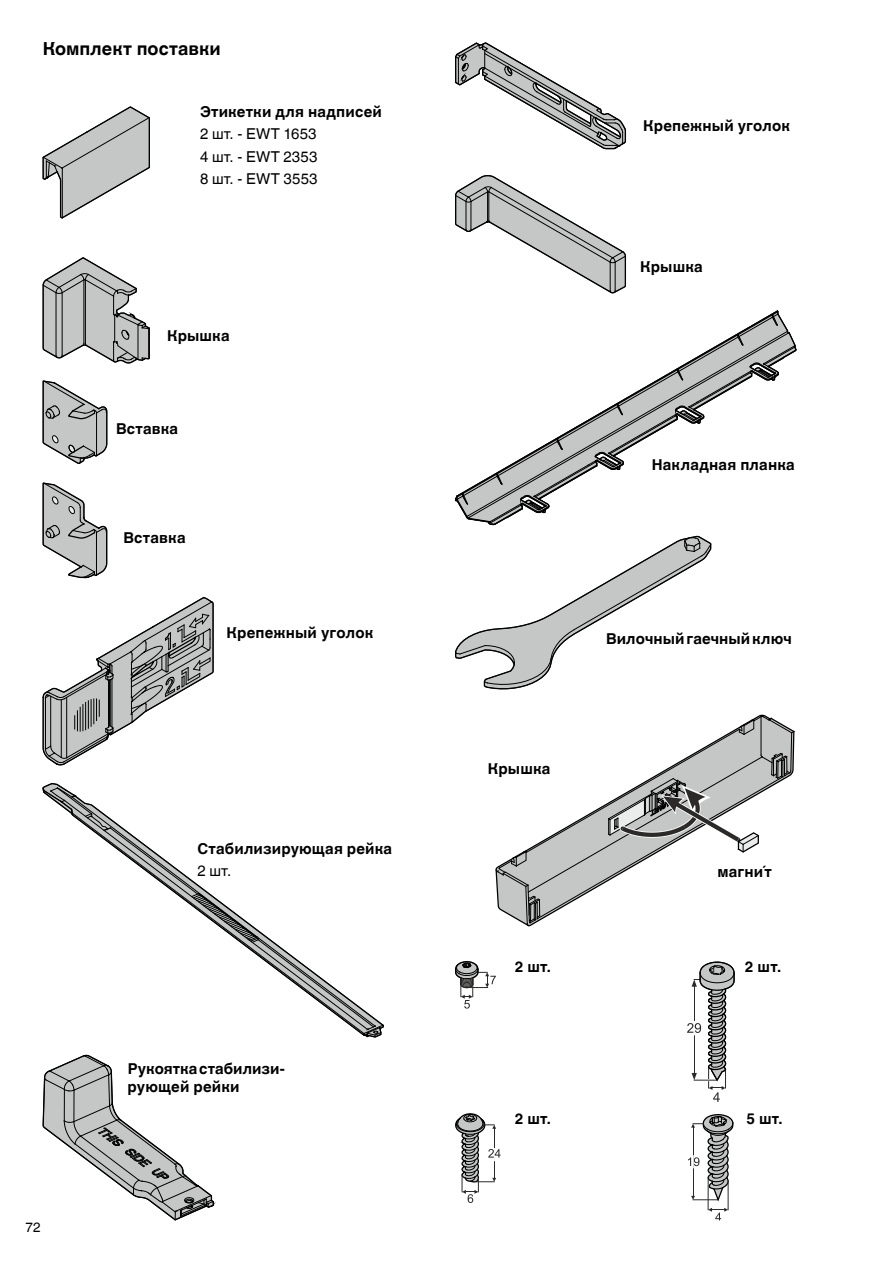
<style>
.page{position:relative;width:893px;height:1263px;background:#fff}
.page>*{position:absolute;margin:0;border:0;box-sizing:border-box;transform-origin:0 0}
.t1{font:700 18px "Helvetica Linotype";letter-spacing:.005em;color:#000}
.t2{font:700 15px/18px "Helvetica Linotype";letter-spacing:.01em;color:#000}
.t3{font:15px/22.4px "Helvetica Linotype";letter-spacing:.01em;color:#000;text-align:justify}
.t4{font:13.5px "Helvetica Linotype";color:#000}
</style>
<div class="page">
<svg style="left:43px;top:106px;width:107px;height:113px"></svg>
<svg style="left:43px;top:257px;width:107px;height:107px"></svg>
<svg style="left:43px;top:483px;width:64px;height:95px"></svg>
<svg style="left:43px;top:381px;width:64px;height:83px"></svg>
<svg style="left:43px;top:597px;width:171px;height:168px"></svg>
<svg style="left:43px;top:783px;width:341px;height:437px"></svg>
<svg style="left:455px;top:175px;width:171px;height:118px"></svg>
<svg style="left:455px;top:310px;width:341px;height:379px"></svg>
<svg style="left:455px;top:43px;width:171px;height:106px"></svg>
<svg style="left:455px;top:961px;width:41px;height:47px"></svg>
<svg style="left:455px;top:1113px;width:46px;height:90px"></svg>
<svg style="left:688px;top:1114px;width:46px;height:106px"></svg>
<svg style="left:687px;top:961px;width:48px;height:141px"></svg>
<svg style="left:495px;top:715px;width:300px;height:212px"></svg>
<p class="t1" style="left:43px;top:39px;width:180px">Комплект поставки</p>
<p class="t2" style="left:200px;top:103px;width:183px">Этикетки для надписей</p>
<p class="t3" style="left:200px;top:123px;width:119px">2 шт. - EWT 1653<br>4 шт. - EWT 2353<br>8 шт. - EWT 3553</p>
<p class="t2" style="left:167px;top:327px;width:64px">Крышка</p>
<p class="t2" style="left:116px;top:420px;width:64px">Вставка</p>
<p class="t2" style="left:123px;top:529px;width:64px">Вставка</p>
<p class="t2" style="left:227px;top:624px;width:148px">Крепежный уголок</p>
<p class="t2" style="left:197px;top:840px;width:196px">Стабилизирующая рейка</p>
<p class="t3" style="left:197px;top:860px;width:35px">2 шт.</p>
<p class="t4" style="left:26px;top:1219px;width:17px">72</p>
<p class="t2" style="left:128px;top:1060px;width:159px">Рукоятка стабилизи&shy;рующей рейки</p>
<p class="t2" style="left:643px;top:117px;width:148px">Крепежный уголок</p>
<p class="t2" style="left:640px;top:258px;width:64px">Крышка</p>
<p class="t2" style="left:652px;top:456px;width:144px">Накладная планка</p>
<p class="t2" style="left:488px;top:760px;width:64px">Крышка</p>
<p class="t2" style="left:515px;top:958px;width:38px">2 шт.</p>
<p class="t2" style="left:606px;top:630px;width:187px">Вилочный гаечный ключ</p>
<p class="t2" style="left:717px;top:863px;width:56px">магни́т</p>
<p class="t2" style="left:745px;top:958px;width:38px">2 шт.</p>
<p class="t2" style="left:515px;top:1110px;width:38px">2 шт.</p>
<p class="t2" style="left:746px;top:1110px;width:38px">5 шт.</p>
</div>
